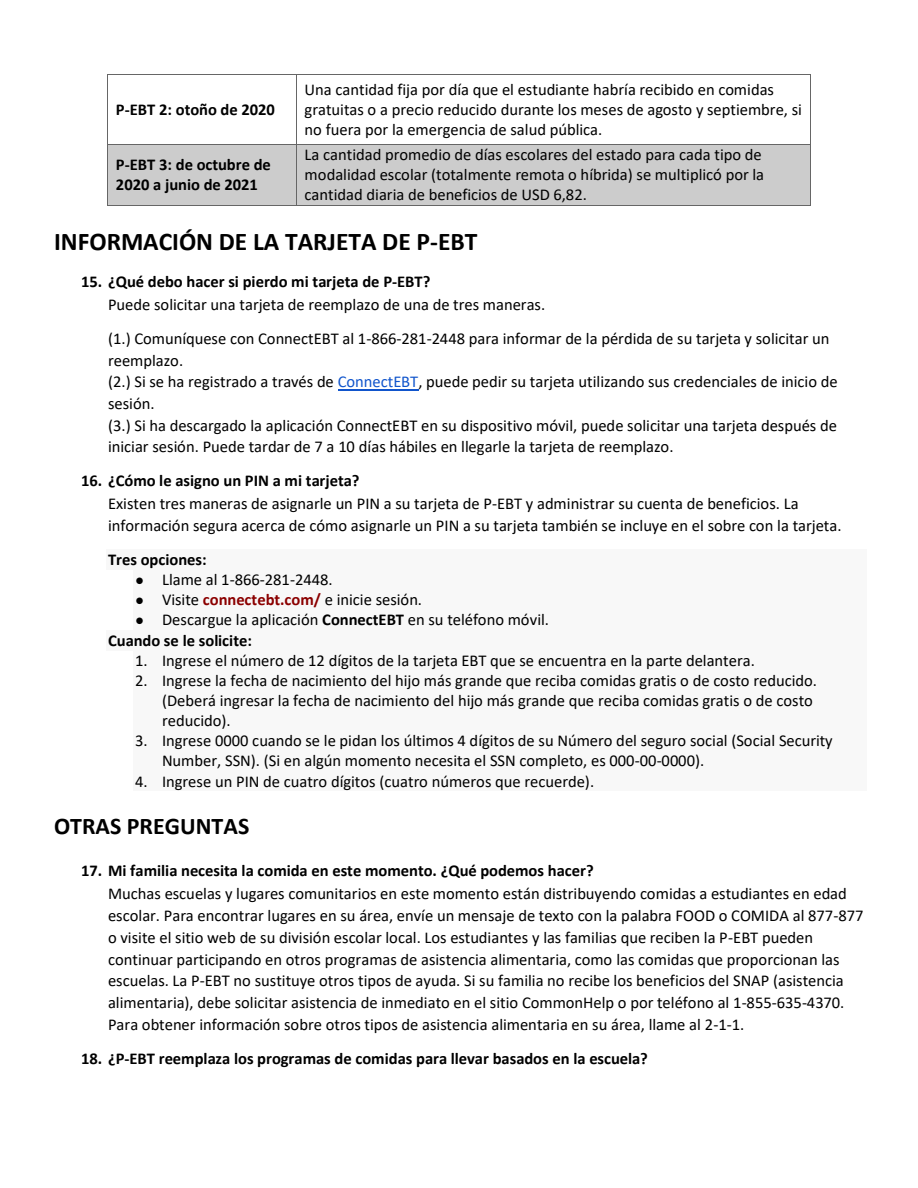
<style>
.page{position:relative;width:918px;height:1188px;background:#fff}
.page>*{position:absolute;margin:0;border:0;box-sizing:border-box;transform-origin:0 0}
.t1{font:700 25.5px "Calibri";color:#000}
.t2{font:700 24px "Calibri";color:#000}
.t3{font:16.5px/21.8px "Calibri";color:#000}
.t4{font:700 16.5px/20.1px "Calibri";color:#000}
.s1{color:#15c}
.s2{font-family:"Times New Roman";font-size:15px}
.s3{font-weight:700;color:#8b0000}
.s4{font-weight:700}
</style>
<div class="page">
<hr style="left:108px;top:74px;width:188px;height:1px;background:#666">
<hr style="left:297px;top:74px;width:513px;height:1px;background:#666">
<hr style="left:107px;top:75px;width:1px;height:69px;background:#666">
<hr style="left:296px;top:75px;width:1px;height:69px;background:#666">
<hr style="left:810px;top:75px;width:1px;height:69px;background:#666">
<div style="left:108px;top:144px;width:188px;height:61px;background:#ccc"></div>
<div style="left:297px;top:144px;width:513px;height:61px;background:#ccc"></div>
<hr style="left:108px;top:144px;width:188px;height:1px;background:#666">
<hr style="left:297px;top:144px;width:513px;height:1px;background:#666">
<hr style="left:107px;top:144px;width:1px;height:61px;background:#666">
<hr style="left:108px;top:205px;width:188px;height:1px;background:#666">
<hr style="left:296px;top:144px;width:1px;height:61px;background:#666">
<hr style="left:297px;top:205px;width:513px;height:1px;background:#666">
<hr style="left:810px;top:144px;width:1px;height:61px;background:#666">
<hr style="left:338px;top:389px;width:80px;height:1px;background:#15c">
<div style="left:106px;top:549px;width:760px;height:20px;background:#f8f8f8"></div>
<div style="left:133px;top:569px;width:733px;height:21px;background:#f8f8f8"></div>
<div style="left:133px;top:590px;width:733px;height:20px;background:#f8f8f8"></div>
<div style="left:133px;top:610px;width:733px;height:20px;background:#f8f8f8"></div>
<div style="left:106px;top:630px;width:760px;height:20px;background:#f8f8f8"></div>
<div style="left:133px;top:650px;width:733px;height:20px;background:#f8f8f8"></div>
<div style="left:133px;top:670px;width:733px;height:20px;background:#f8f8f8"></div>
<div style="left:133px;top:690px;width:733px;height:20px;background:#f8f8f8"></div>
<div style="left:133px;top:710px;width:733px;height:21px;background:#f8f8f8"></div>
<div style="left:133px;top:731px;width:733px;height:20px;background:#f8f8f8"></div>
<div style="left:133px;top:751px;width:733px;height:20px;background:#f8f8f8"></div>
<div style="left:133px;top:771px;width:733px;height:20px;background:#f8f8f8"></div>
<p class="t4" style="left:116px;top:101px;width:161px">P-EBT 2: otoño de 2020</p>
<p class="t3" style="left:305px;top:80px;width:499px;line-height:20.2px">Una cantidad fija por día que el estudiante habría recibido en comidas gratuitas o a precio reducido durante los meses de agosto y septiembre, si no fuera por la emergencia de salud pública.</p>
<p class="t4" style="left:116px;top:156px;width:157px">P-EBT 3: de octubre de<br>2020 a junio de 2021</p>
<p class="t3" style="left:305px;top:146px;width:461px;line-height:20.1px">La cantidad promedio de días escolares del estado para cada tipo de modalidad escolar (totalmente remota o híbrida) se multiplicó por la cantidad diaria de beneficios de USD 6,82.</p>
<p class="t1" style="left:54px;top:231px;width:425px">INFORMACIÓN DE LA TARJETA DE P-EBT</p>
<p class="t4" style="left:81px;top:273px;width:351px">15. ¿Qué debo hacer si pierdo mi tarjeta de P-EBT?</p>
<p class="t3" style="left:108px;top:295px;width:439px">Puede solicitar una tarjeta de reemplazo de una de tres maneras.</p>
<p class="t3" style="left:108px;top:329px;width:731px">(1.) Comuníquese con ConnectEBT al 1-866-281-2448 para informar de la pérdida de su tarjeta y solicitar un reemplazo.<br>(2.) Si se ha registrado a través de <span class="s1">ConnectEBT</span>, puede pedir su tarjeta utilizando sus credenciales de inicio de sesión.<br>(3.) Si ha descargado la aplicación ConnectEBT en su dispositivo móvil, puede solicitar una tarjeta después de iniciar sesión. Puede tardar de 7 a 10 días hábiles en llegarle la tarjeta de reemplazo.</p>
<p class="t4" style="left:81px;top:472px;width:280px">16. ¿Cómo le asigno un PIN a mi tarjeta?</p>
<p class="t3" style="left:108px;top:495px;width:735px">Existen tres maneras de asignarle un PIN a su tarjeta de P-EBT y administrar su cuenta de beneficios. La información segura acerca de cómo asignarle un PIN a su tarjeta también se incluye en el sobre con la tarjeta.</p>
<p class="t4" style="left:108px;top:551px;width:100px">Tres opciones:</p>
<p class="t3" style="left:135px;top:570px;width:199px"><span class="s2">●</span> Llame al 1-866-281-2448.</p>
<p class="t3" style="left:135px;top:590px;width:289px"><span class="s2">●</span> Visite <span class="s3">connectebt.com/</span> e inicie sesión.</p>
<p class="t3" style="left:135px;top:610px;width:416px"><span class="s2">●</span> Descargue la aplicación <span class="s4">ConnectEBT</span> en su teléfono móvil.</p>
<p class="t4" style="left:108px;top:631px;width:146px">Cuando se le solicite:</p>
<p class="t3" style="left:135px;top:651px;width:621px">1. Ingrese el número de 12 dígitos de la tarjeta EBT que se encuentra en la parte delantera.</p>
<p class="t3" style="left:162px;top:672px;width:657px;line-height:20.1px;text-indent:-27px">2. Ingrese la fecha de nacimiento del hijo más grande que reciba comidas gratis o de costo reducido. (Deberá ingresar la fecha de nacimiento del hijo más grande que reciba comidas gratis o de costo reducido).</p>
<p class="t3" style="left:162px;top:732px;width:672px;line-height:20.1px;text-indent:-27px">3. Ingrese 0000 cuando se le pidan los últimos 4 dígitos de su Número del seguro social (Social Security<br>Number, SSN). (Si en algún momento necesita el SSN completo, es 000-00-0000).</p>
<p class="t3" style="left:135px;top:772px;width:461px">4. Ingrese un PIN de cuatro dígitos (cuatro números que recuerde).</p>
<p class="t2" style="left:54px;top:816px;width:197px">OTRAS PREGUNTAS</p>
<p class="t4" style="left:81px;top:862px;width:514px">17. Mi familia necesita la comida en este momento. ¿Qué podemos hacer?</p>
<p class="t3" style="left:108px;top:884px;width:757px">Muchas escuelas y lugares comunitarios en este momento están distribuyendo comidas a estudiantes en edad escolar. Para encontrar lugares en su área, envíe un mensaje de texto con la palabra FOOD o COMIDA al 877-877 o visite el sitio web de su división escolar local. Los estudiantes y las familias que reciben la P-EBT pueden continuar participando en otros programas de asistencia alimentaria, como las comidas que proporcionan las escuelas. La P-EBT no sustituye otros tipos de ayuda. Si su familia no recibe los beneficios del SNAP (asistencia alimentaria), debe solicitar asistencia de inmediato en el sitio CommonHelp o por teléfono al 1-855-635-4370.<br>Para obtener información sobre otros tipos de asistencia alimentaria en su área, llame al 2-1-1.</p>
<p class="t4" style="left:81px;top:1049px;width:568px">18. ¿P-EBT reemplaza los programas de comidas para llevar basados en la escuela?</p>
</div>
